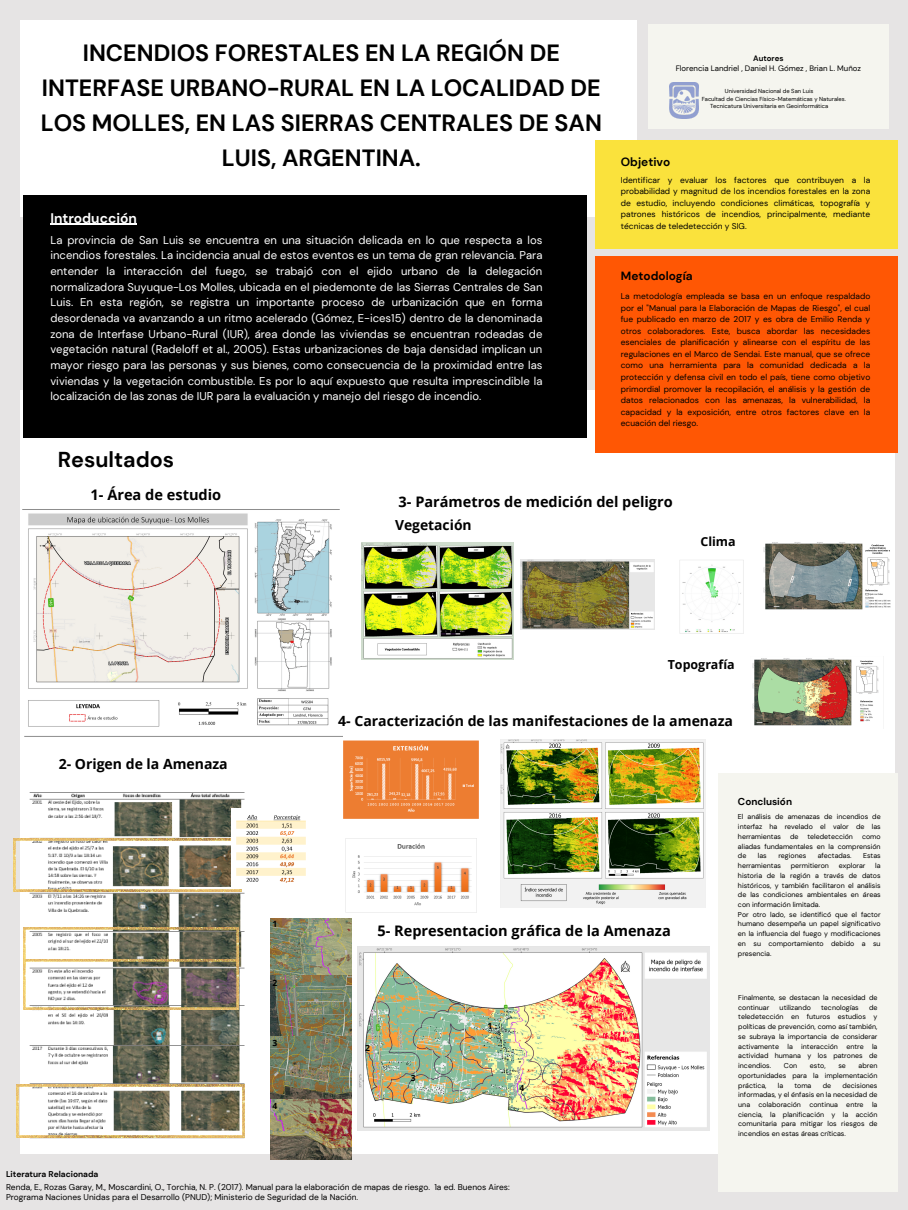
<style>
.page{position:relative;width:908px;height:1210px;background:#fff}
.page>*{position:absolute;margin:0;border:0;box-sizing:border-box;transform-origin:0 0}
.t1{font:700 23.45px "DM Sans";color:#000}
.t2{font:700 21.56px "DM Sans";color:#000}
.t3{font:700 14.6px "Open Sans";color:#000}
.t4{font:700 14.52px "Open Sans";color:#000}
.t5{font:700 14.1px "Open Sans";color:#000}
.t6{font:700 14.04px "Open Sans";color:#000}
.t7{font:700 13.86px "DM Sans";color:#fff}
.t8{font:700 13.86px "Open Sans";color:#000}
.t9{font:700 12.46px "Open Sans";color:#000}
.t10{font:700 11.9px "DM Sans";color:#000}
.t11{font:11.27px/15.7px "DM Sans";color:#fff;text-align:justify}
.t12{font:700 9.97px "DM Sans";color:#000}
.t13{font:700 8.54px "Open Sans";color:#000}
.t14{font:8.4px/11.5px "DM Sans";color:#000;text-align:justify}
.t15{font:700 8.4px "DM Sans";color:#000}
.t16{font:7.84px "DM Sans";color:#000}
.t17{font:700 7.84px "DM Sans";color:#000}
.t18{font:7.04px/9.7px "DM Sans";color:#000;text-align:justify}
.t19{font:5.81px "DM Sans";color:#000}
</style>
<div class="page">
<div style="left:0;top:0;width:907px;height:1210px;background:#e6e4e4"></div>
<div style="left:20px;top:391px;width:873px;height:763px;background:#fff"></div>
<div style="left:20px;top:20px;width:616px;height:196px;background:#fff"></div>
<div style="left:23px;top:195px;width:564px;height:242px;background:#000"></div>
<hr style="left:50px;top:224px;width:87px;height:1px;background:#fff">
<div style="left:595px;top:256px;width:302px;height:197px;background:#ff5704"></div>
<div style="left:595px;top:140px;width:302px;height:109px;background:#fae23c"></div>
<div style="left:648px;top:24px;width:240px;height:105px;background:#f5f5ef"></div>
<div style="left:717px;top:773px;width:180px;height:418px;background:#f5f5ef"></div>
<img style="left:22px;top:509px;width:320px;height:228px">
<img style="left:23px;top:792px;width:222px;height:347px">
<img style="left:752px;top:658px;width:127px;height:68px">
<img style="left:520px;top:559px;width:134px;height:70px">
<img style="left:763px;top:542px;width:128px;height:68px">
<img style="left:679px;top:560px;width:62px;height:73px">
<img style="left:345px;top:838px;width:132px;height:75px">
<img style="left:343px;top:740px;width:136px;height:79px">
<img style="left:500px;top:740px;width:205px;height:167px">
<img style="left:361px;top:542px;width:152px;height:117px">
<img style="left:14px;top:838px;width:227px;height:54px">
<img style="left:17px;top:1084px;width:228px;height:54px">
<img style="left:23px;top:965px;width:215px;height:44px">
<img style="left:23px;top:927px;width:215px;height:38px">
<img style="left:231px;top:809px;width:75px;height:79px">
<img style="left:669px;top:82px;width:29px;height:36px">
<img style="left:357px;top:946px;width:352px;height:184px">
<img style="left:270px;top:918px;width:81px;height:241px">
<p class="t1" style="left:83px;top:38px;width:478px">INCENDIOS FORESTALES EN LA REGIÓN DE</p>
<p class="t1" style="left:42px;top:73px;width:560px">INTERFASE URBANO-RURAL EN LA LOCALIDAD DE</p>
<p class="t1" style="left:41px;top:108px;width:562px">LOS MOLLES, EN LAS SIERRAS CENTRALES DE SAN</p>
<p class="t1" style="left:222px;top:142px;width:200px">LUIS, ARGENTINA.</p>
<p class="t7" style="left:50px;top:209px;width:88px">Introducción</p>
<p class="t11" style="left:50px;top:232px;width:493px">La provincia de San Luis se encuentra en una situación delicada en lo que respecta a los incendios forestales. La incidencia anual de estos eventos es un tema de gran relevancia. Para entender la interacción del fuego, se trabajó con el ejido urbano de la delegación normalizadora Suyuque-Los Molles, ubicada en el piedemonte de las Sierras Centrales de San Luis. En esta región, se registra un importante proceso de urbanización que en forma desordenada va avanzando a un ritmo acelerado (Gómez, E-ices15) dentro de la denominada zona de Interfase Urbano-Rural (IUR), área donde las viviendas se encuentran rodeadas de vegetación natural (Radeloff et al., 2005). Estas urbanizaciones de baja densidad implican un mayor riesgo para las personas y sus bienes, como consecuencia de la proximidad entre las viviendas y la vegetación combustible. Es por lo aquí expuesto que resulta imprescindible la localización de las zonas de IUR para la evaluación y manejo del riesgo de incendio.</p>
<p class="t2" style="left:58px;top:445px;width:118px">Resultados</p>
<p class="t17" style="left:753px;top:54px;width:32px">Autores</p>
<p class="t16" style="left:675px;top:64px;width:187px">Florencia Landriel , Daniel H. Gómez , Brian L. Muñoz</p>
<p class="t19" style="left:724px;top:88px;width:90px">Universidad Nacional de San Luis</p>
<p class="t19" style="left:701px;top:95px;width:145px">Facultad de Ciencias Físico-Matemáticas y Naturales.</p>
<p class="t19" style="left:709px;top:102px;width:120px">Tecnicatura Universitaria en Geoinformática</p>
<p class="t10" style="left:620px;top:154px;width:51px">Objetivo</p>
<p class="t14" style="left:620px;top:174px;width:251px">Identificar y evaluar los factores que contribuyen a la probabilidad y magnitud de los incendios forestales en la zona de estudio, incluyendo condiciones climáticas, topografía y patrones históricos de incendios, principalmente, mediante técnicas de teledetección y SIG.</p>
<p class="t10" style="left:620px;top:268px;width:73px">Metodología</p>
<p class="t14" style="left:620px;top:290px;width:251px">La metodología empleada se basa en un enfoque respaldado por el "Manual para la Elaboración de Mapas de Riesgo", el cual fue publicado en marzo de 2017 y es obra de Emilio Renda y otros colaboradores. Este, busca abordar las necesidades esenciales de planificación y alinearse con el espíritu de las regulaciones en el Marco de Sendai. Este manual, que se ofrece como una herramienta para la comunidad dedicada a la protección y defensa civil en todo el país, tiene como objetivo primordial promover la recopilación, el análisis y la gestión de datos relacionados con las amenazas, la vulnerabilidad, la capacidad y la exposición, entre otros factores clave en la ecuación del riesgo.</p>
<p class="t3" style="left:90px;top:484px;width:132px">1- Área de estudio</p>
<p class="t6" style="left:59px;top:754px;width:170px">2- Origen de la Amenaza</p>
<p class="t15" style="left:6px;top:1168px;width:94px">Literatura Relacionada</p>
<p class="t13" style="left:272px;top:918px;width:6px">1</p>
<p class="t13" style="left:272px;top:976px;width:6px">2</p>
<p class="t13" style="left:272px;top:1037px;width:6px">3</p>
<p class="t13" style="left:272px;top:1100px;width:6px">4</p>
<p class="t4" style="left:398px;top:491px;width:275px">3- Parámetros de medición del peligro</p>
<p class="t8" style="left:395px;top:515px;width:78px">Vegetación</p>
<p class="t9" style="left:700px;top:532px;width:37px">Clima</p>
<p class="t9" style="left:667px;top:656px;width:68px">Topografía</p>
<p class="t5" style="left:338px;top:711px;width:396px">4- Caracterización de las manifestaciones de la amenaza</p>
<p class="t4" style="left:377px;top:920px;width:295px">5- Representacion gráfica de la Amenaza</p>
<p class="t13" style="left:365px;top:1042px;width:6px">2</p>
<p class="t13" style="left:411px;top:1071px;width:6px">3</p>
<p class="t13" style="left:487px;top:1020px;width:6px">1</p>
<p class="t13" style="left:519px;top:1081px;width:6px">4</p>
<p class="t12" style="left:737px;top:795px;width:56px">Conclusión</p>
<p class="t18" style="left:737px;top:812px;width:144px">El análisis de amenazas de incendios de interfaz ha revelado el valor de las herramientas</p>
<p class="t18" style="left:789px;top:831px;width:10px">de</p>
<p class="t18" style="left:807px;top:831px;width:47px">teledetección</p>
<p class="t18" style="left:737px;top:831px;width:144px;text-indent:124px">como aliadas fundamentales en la comprensión de</p>
<p class="t18" style="left:757px;top:851px;width:10px">las</p>
<p class="t18" style="left:778px;top:851px;width:29px">regiones</p>
<p class="t18" style="left:817px;top:851px;width:35px">afectadas.</p>
<p class="t18" style="left:862px;top:851px;width:19px">Estas</p>
<p class="t18" style="left:737px;top:861px;width:44px">herramientas</p>
<p class="t18" style="left:790px;top:861px;width:40px">permitieron</p>
<p class="t18" style="left:838px;top:861px;width:28px">explorar</p>
<p class="t18" style="left:737px;top:861px;width:144px;text-indent:137px">la historia de la región a través de datos históricos, y también facilitaron el análisis de las condiciones ambientales en áreas con información limitada.</p>
<p class="t18" style="left:737px;top:909px;width:144px">Por otro lado, se identificó que el factor humano desempeña un papel significativo en la influencia del fuego y modificaciones en su comportamiento debido a su presencia.</p>
<p class="t18" style="left:738px;top:992px;width:141px">Finalmente, se destacan la necesidad de continuar</p>
<p class="t18" style="left:779px;top:1002px;width:33px">utilizando</p>
<p class="t18" style="left:821px;top:1002px;width:39px">tecnologías</p>
<p class="t18" style="left:738px;top:1002px;width:141px;text-indent:131px">de teledetección en futuros estudios y políticas de prevención, como así también, se subraya la importancia de considerar activamente la interacción entre la actividad humana y los patrones de incendios.</p>
<p class="t18" style="left:738px;top:1060px;width:141px;text-indent:120px">abren oportunidades para la implementación práctica,</p>
<p class="t18" style="left:783px;top:1060px;width:15px">Con</p>
<p class="t18" style="left:809px;top:1060px;width:17px">esto,</p>
<p class="t18" style="left:838px;top:1060px;width:9px">se</p>
<p class="t18" style="left:738px;top:1080px;width:141px;text-indent:104px">decisiones informadas, y el énfasis en la necesidad de una colaboración continua entre la ciencia, la planificación y la acción comunitaria para mitigar los riesgos de incendios en estas áreas críticas.</p>
<p class="t18" style="left:777px;top:1080px;width:7px">la</p>
<p class="t18" style="left:794px;top:1080px;width:18px">toma</p>
<p class="t18" style="left:822px;top:1080px;width:10px">de</p>
<p class="t14" style="left:6px;top:1181px;width:505px;line-height:10px">Renda, E., Rozas Garay, M., Moscardini, O., Torchia, N. P. (2017). Manual para la elaboración de mapas de riesgo. 1a ed. Buenos Aires:<br>Programa Naciones Unidas para el Desarrollo (PNUD); Ministerio de Seguridad de la Nación.</p>
</div>
